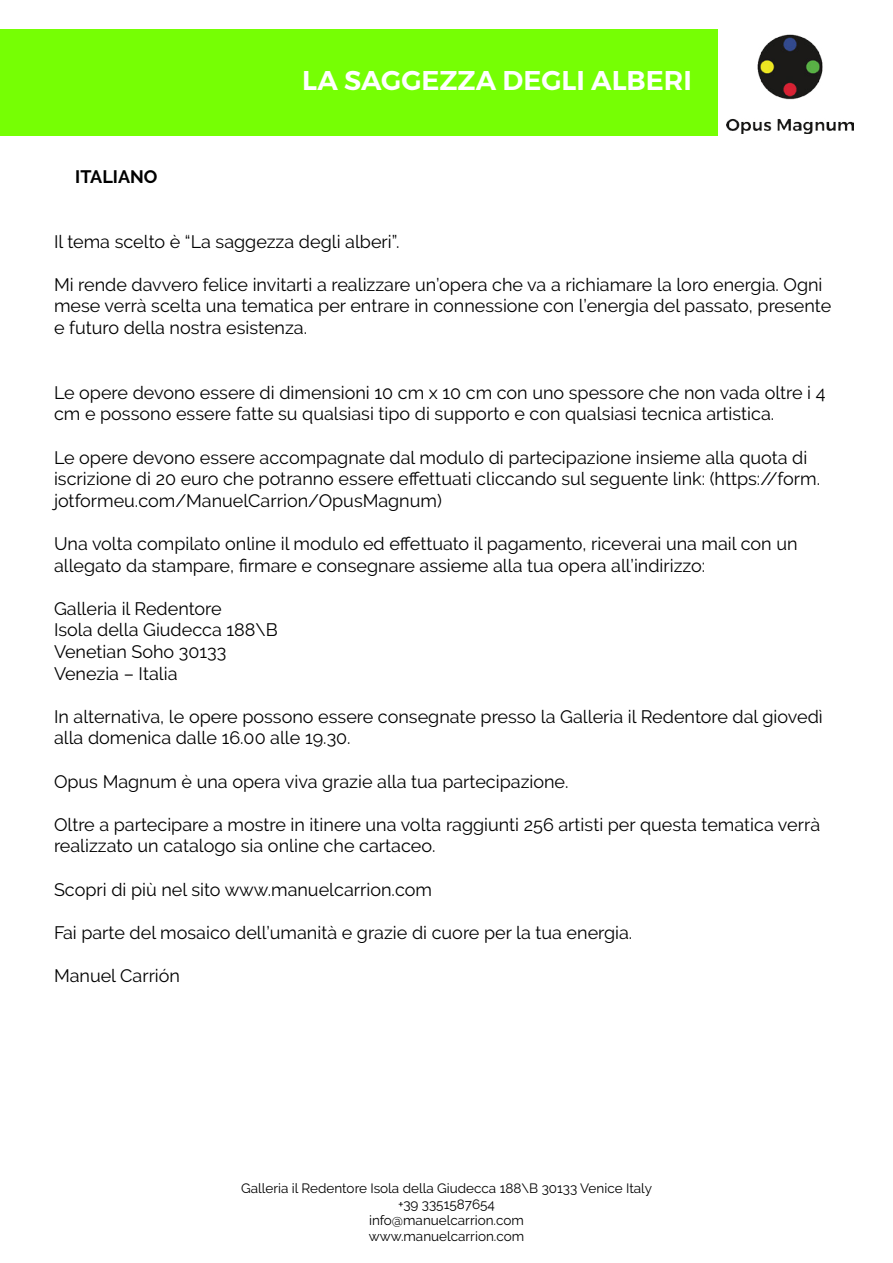
<style>
.page{position:relative;width:893px;height:1263px;background:#fff}
.page>*{position:absolute;margin:0;border:0;box-sizing:border-box;transform-origin:0 0}
.t1{font:600 27px "Montserrat";color:#fff}
.t2{font:18px/21.6px "Raleway";color:#000}
.t3{font:700 18px "Raleway";color:#000}
.t4{font:13.5px/16.2px "Raleway";color:#000;text-align:center}
</style>
<div class="page">
<img style="left:727px;top:34px;width:126px;height:100px">
<div style="left:0;top:30px;width:718px;height:106px;background:#76ff04"></div>
<p class="t3" style="left:75px;top:166px;width:84px">ITALIANO</p>
<h1 class="t1" style="left:302px;top:59px;width:391px">LA SAGGEZZA DEGLI ALBERI</h1>
<p class="t2" style="left:54px;top:230px;width:347px">Il tema scelto è “La saggezza degli alberi”.</p>
<p class="t2" style="left:54px;top:274px;width:779px">Mi rende davvero felice invitarti a realizzare un’opera che va a richiamare la loro energia. Ogni mese verrà scelta una tematica per entrare in connessione con l’energia del passato, presente e futuro della nostra esistenza.</p>
<p class="t2" style="left:54px;top:382px;width:773px">Le opere devono essere di dimensioni 10 cm x 10 cm con uno spessore che non vada oltre i 4 cm e possono essere fatte su qualsiasi tipo di supporto e con qualsiasi tecnica artistica.</p>
<p class="t2" style="left:54px;top:446px;width:768px">Le opere devono essere accompagnate dal modulo di partecipazione insieme alla quota di iscrizione di 20 euro che potranno essere effettuati cliccando sul seguente link: (https://form. jotformeu.com/ManuelCarrion/OpusMagnum)</p>
<p class="t2" style="left:54px;top:533px;width:745px">Una volta compilato online il modulo ed effettuato il pagamento, riceverai una mail con un allegato da stampare, firmare e consegnare assieme alla tua opera all’indirizzo:</p>
<p class="t2" style="left:54px;top:598px;width:225px">Galleria il Redentore<br>Isola della Giudecca 188\B<br>Venetian Soho 30133<br>Venezia – Italia</p>
<p class="t2" style="left:54px;top:706px;width:770px">In alternativa, le opere possono essere consegnate presso la Galleria il Redentore dal giovedì alla domenica dalle 16.00 alle 19.30.</p>
<p class="t2" style="left:54px;top:770px;width:516px">Opus Magnum è una opera viva grazie alla tua partecipazione.</p>
<p class="t2" style="left:54px;top:814px;width:768px">Oltre a partecipare a mostre in itinere una volta raggiunti 256 artisti per questa tematica verrà realizzato un catalogo sia online che cartaceo.</p>
<p class="t2" style="left:54px;top:878px;width:380px">Scopri di più nel sito www.manuelcarrion.com</p>
<p class="t2" style="left:54px;top:922px;width:580px">Fai parte del mosaico dell’umanità e grazie di cuore per la tua energia.</p>
<p class="t2" style="left:54px;top:965px;width:128px">Manuel Carrión</p>
<p class="t4" style="left:241px;top:1180px;width:412px">Galleria il Redentore Isola della Giudecca 188\B 30133 Venice Italy +39 3351587654<br>info@manuelcarrion.com<br>www.manuelcarrion.com</p>
</div>
